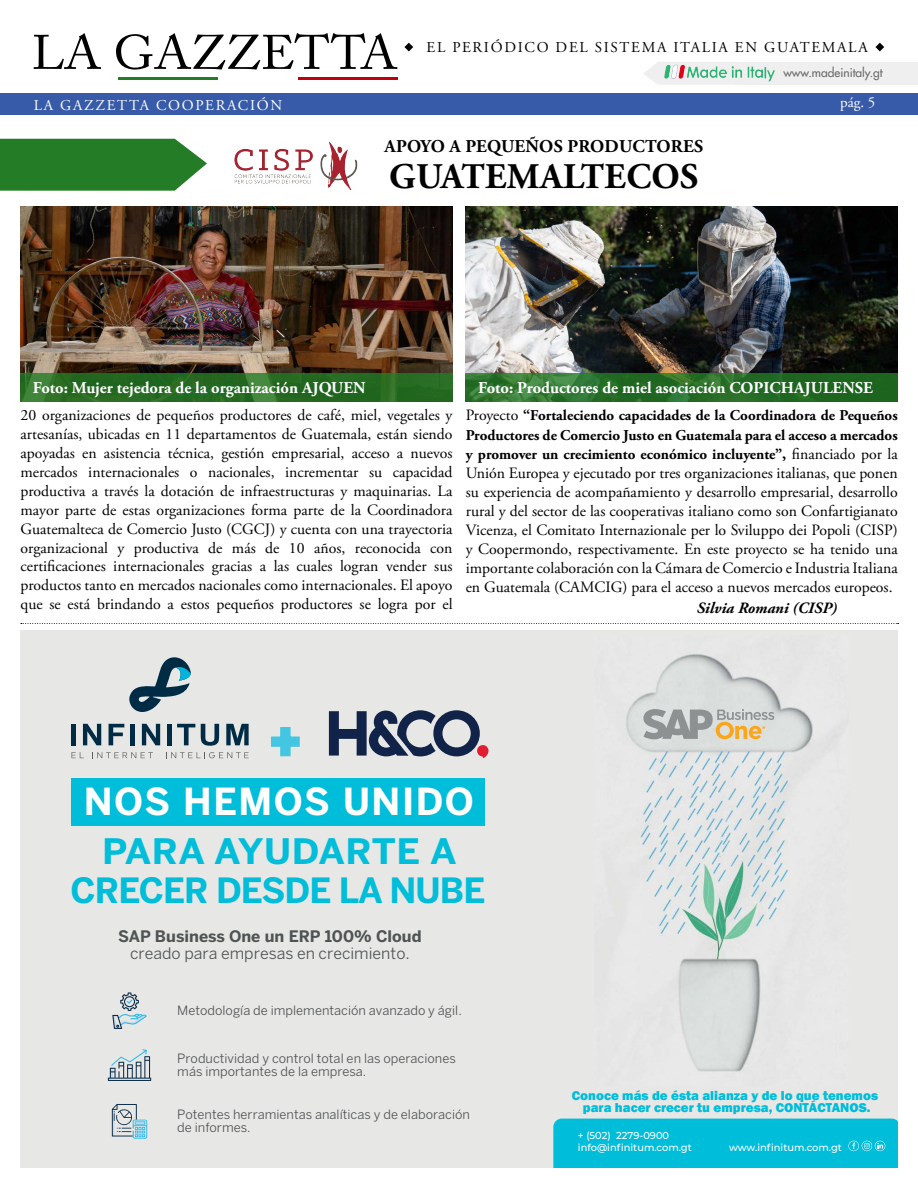
<style>
.page{position:relative;width:918px;height:1188px;background:#fff}
.page>*{position:absolute;margin:0;border:0;box-sizing:border-box;transform-origin:0 0}
.t1{font:700 47.55px "Benton Sans";color:#44c5e1}
.t2{font:700 37.05px "Benton Sans";letter-spacing:.04em;color:#fff}
.t3{font:700 36px "Adobe Garamond Pro";color:#000}
.t4{font:700 34.8px "Benton Sans";letter-spacing:.01em;color:#00bdda;scale:1.07 1}
.t5{font:700 34.5px "Benton Sans";letter-spacing:-.03em;color:#00bdda}
.t6{font:700 18px "Adobe Garamond Pro";letter-spacing:.015em;color:#000}
.t7{font:700 16.5px "Adobe Garamond Pro";color:#fff}
.t8{font:15.75px/18.9px "Adobe Garamond Pro";color:#000;text-align:justify}
.t9{font:15.75px "Benton Sans";color:#4f5353}
.t10{font:700 15.75px "Benton Sans";color:#4f5353}
.t11{font:italic 700 15.75px "Adobe Garamond Pro";color:#000}
.t12{font:700 15px/19.5px "Adobe Garamond Pro";color:#000;text-align:justify}
.t13{font:15px "Adobe Garamond Pro";letter-spacing:.115em;color:#000}
.t14{font:15px "Adobe Garamond Pro";letter-spacing:.115em;color:#fff}
.t15{font:800 13.35px/12.1px "Franklin Gothic";color:#00bdda;text-align:center}
.t16{font:12.75px/12.8px "Benton Sans";color:#4f5353}
.t17{font:12px "Futura LT";color:#6b6969}
.t18{font:500 10.05px/12px "Montserrat";color:#fff}
.s1{font-weight:400;font-size:15.75px}
.s2{font-size:15.75px}
</style>
<div class="page">
<div style="left:21px;top:630px;width:877px;height:538px;background:#e7e7e5"></div>
<div style="left:553px;top:1119px;width:345px;height:49px;background:#00bdda"></div>
<svg style="left:71px;top:752px;width:13px;height:6px"></svg>
<svg style="left:92px;top:752px;width:61px;height:6px"></svg>
<svg style="left:166px;top:752px;width:83px;height:6px"></svg>
<div style="left:71px;top:724px;width:5px;height:21px;background:#002b44"></div>
<svg style="left:83px;top:724px;width:18px;height:21px"></svg>
<svg style="left:109px;top:724px;width:15px;height:21px"></svg>
<div style="left:130px;top:724px;width:5px;height:21px;background:#002b44"></div>
<svg style="left:142px;top:724px;width:18px;height:21px"></svg>
<div style="left:167px;top:724px;width:5px;height:21px;background:#002b44"></div>
<svg style="left:177px;top:724px;width:18px;height:21px"></svg>
<svg style="left:201px;top:724px;width:18px;height:22px"></svg>
<svg style="left:226px;top:724px;width:23px;height:21px"></svg>
<svg style="left:129px;top:657px;width:62px;height:55px"></svg>
<svg style="left:329px;top:710px;width:160px;height:48px"></svg>
<div style="left:71px;top:778px;width:414px;height:48px;background:#00bdda"></div>
<svg style="left:271px;top:727px;width:29px;height:30px"></svg>
<img style="left:626px;top:654px;width:187px;height:418px">
<svg style="left:643px;top:709px;width:131px;height:30px"></svg>
<svg style="left:112px;top:992px;width:35px;height:37px"></svg>
<svg style="left:108px;top:1049px;width:43px;height:32px"></svg>
<svg style="left:112px;top:1104px;width:35px;height:35px"></svg>
<div style="left:0;top:94px;width:918px;height:21px;background:#375ba9"></div>
<svg style="left:34px;top:33px;width:67px;height:36px"></svg>
<svg style="left:116px;top:33px;width:281px;height:37px"></svg>
<hr style="left:119px;top:77px;width:99px;height:3px;background:#247d26">
<hr style="left:298px;top:77px;width:99px;height:3px;background:#c2000a">
<svg style="left:0;top:139px;width:207px;height:52px;background:#368738"></svg>
<img style="left:20px;top:206px;width:433px;height:196px">
<img style="left:234px;top:141px;width:124px;height:49px">
<img style="left:466px;top:206px;width:432px;height:168px">
<svg style="left:20px;top:374px;width:432px;height:28px;background:#286c24"></svg>
<svg style="left:466px;top:374px;width:432px;height:28px;background:#286f29"></svg>
<svg style="left:404px;top:43px;width:9px;height:8px"></svg>
<svg style="left:875px;top:43px;width:9px;height:8px"></svg>
<svg style="left:644px;top:63px;width:13px;height:20px"></svg>
<div style="left:735px;top:62px;width:183px;height:23px;background:#efeff0"></div>
<img style="left:657px;top:62px;width:118px;height:23px">
<svg style="left:21px;top:623px;width:878px;height:1px"></svg>
<p class="t13" style="left:427px;top:38px;width:90px">El perIódico</p>
<p class="t13" style="left:556px;top:38px;width:12px">del</p>
<p class="t13" style="left:595px;top:38px;width:12px">sistema</p>
<p class="t13" style="left:673px;top:38px;width:11px">italia</p>
<p class="t13" style="left:735px;top:38px;width:55px">en Guatemala</p>
<p class="t17" style="left:783px;top:64px;width:101px">www.madeinitaly.gt</p>
<p class="t14" style="left:34px;top:96px;width:85px">La Gazzetta</p>
<p class="t14" style="left:156px;top:96px;width:25px">Coope</p>
<p class="t14" style="left:216px;top:96px;width:22px">raci</p>
<p class="t14" style="left:257px;top:96px;width:23px">ón</p>
<p class="t14" style="left:840px;top:94px;width:37px">pág. 5</p>
<p class="t6" style="left:385px;top:136px;width:320px">APOYO A PEQUEÑOS PRODUCTORES</p>
<h3 class="t3" style="left:389px;top:155px;width:52px">Guatemaltecos</h3>
<p class="t7" style="left:33px;top:378px;width:334px">Foto: Mujer tejedora de la organización AJQUEN</p>
<p class="t7" style="left:478px;top:378px;width:396px">Foto: Productores de miel asociación COPICHAJULENSE</p>
<p class="t8" style="left:21px;top:406px;width:434px">20 organizaciones de pequeños productores de café, miel, vegetales y artesanías, ubicadas en 11 departamentos de Guatemala, están siendo apoyadas en asistencia técnica, gestión empresarial, acceso a nuevos mercados internacionales o nacionales, incrementar su capacidad productiva a través la dotación de infraestructuras y maquinarias. La mayor parte de estas organizaciones forma parte de la Coordinadora Guatemalteca de Comercio Justo (CGCJ) y cuenta con una trayectoria organizacional y productiva de más de 10 años, reconocida con certificaciones internacionales gracias a las cuales logran vender sus productos tanto en mercados nacionales como internacionales. El apoyo que se está brindando a estos pequeños productores se logra por el</p>
<p class="t12" style="left:466px;top:406px;width:434px"><span class="s1">Proyecto</span> “Fortaleciendo capacidades de la Coordinadora de Pequeños Productores de Comercio Justo en Guatemala para el acceso a mercados y promover un crecimiento económico incluyente”<span class="s2">,</span> <span class="s1">financiado por la</span></p>
<p class="t8" style="left:466px;top:464px;width:434px">Unión Europea y ejecutado por tres organizaciones italianas, que ponen su experiencia de acompañamiento y desarrollo empresarial, desarrollo rural y del sector de las cooperativas italiano como son Confartigianato Vicenza, el Comitato Internazionale per lo Sviluppo dei Popoli (CISP) y Coopermondo, respectivamente. En este proyecto se ha tenido una importante colaboración con la Cámara de Comercio e Industria Italiana en Guatemala (CAMCIG) para el acceso a nuevos mercados europeos.</p>
<p class="t11" style="left:697px;top:598px;width:142px">Silvia Romani (CISP)</p>
<h1 class="t1" style="left:270px;top:713px;width:32px">+</h1>
<h2 class="t2" style="left:84px;top:780px;width:392px">NOS HEMOS UNIDO</h2>
<h3 class="t4" style="left:102px;top:830px;width:333px">PARA AYUDARTE A</h3>
<h3 class="t5" style="left:71px;top:869px;width:416px">CRECER DESDE LA NUBE</h3>
<p class="t10" style="left:118px;top:927px;width:305px">SAP Business One un ERP 100% Cloud</p>
<p class="t9" style="left:130px;top:944px;width:281px">creado para empresas en crecimiento.</p>
<p class="t16" style="left:177px;top:1004px;width:286px">Metodología de implementación avanzado y ágil.</p>
<p class="t16" style="left:177px;top:1052px;width:280px">Productividad y control total en las operaciones más importantes de la empresa.</p>
<p class="t16" style="left:177px;top:1108px;width:294px">Potentes herramientas analíticas y de elaboración de informes.</p>
<p class="t15" style="left:572px;top:1089px;width:308px">Conoce más de ésta alianza y de lo que tenemos para hacer crecer tu empresa, CONTÁCTANOS.</p>
<p class="t18" style="left:578px;top:1129px;width:115px">+ (502) 2279-0900 info@infinitum.com.gt</p>
<p class="t18" style="left:729px;top:1141px;width:114px">www.infinitum.com.gt</p>
</div>
